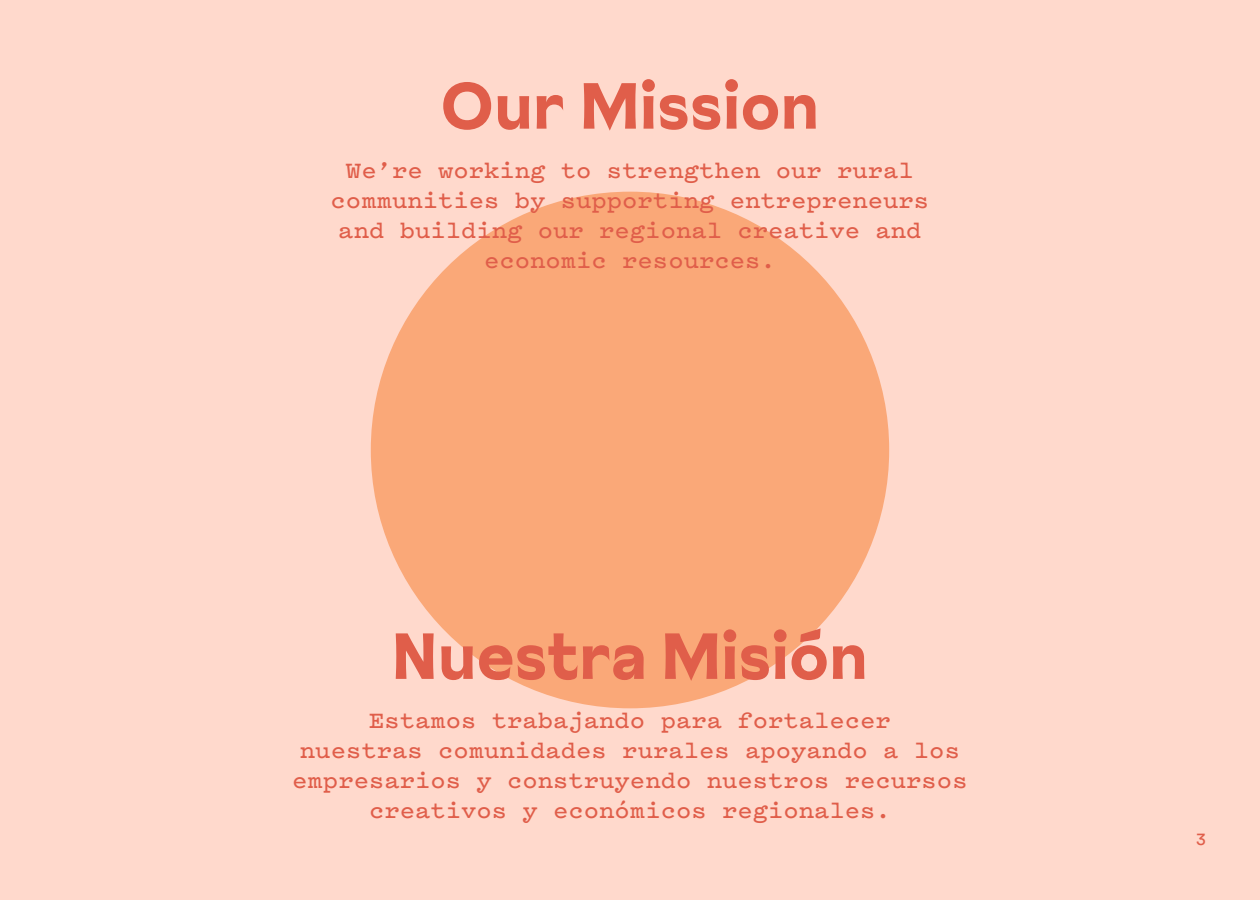
<style>
.page{position:relative;width:1260px;height:900px;background:#ffd9cc}
.page>*{position:absolute;margin:0;border:0;box-sizing:border-box;transform-origin:0 0}
.t1{font:700 65px "Sunset Gothic Trial";color:#e05e4a}
.t2{font:600 25px/30px "Pitch";color:#e05e4a;text-align:center}
.t3{font:17.5px "Circular Std";color:#e05e4a}
</style>
<div class="page">
<div style="left:371px;top:192px;width:518px;height:516px;background:#faa878;border-radius:50%"></div>
<svg style="left:800px;top:628px;width:21px;height:14px"></svg>
<h1 class="t1" style="left:440px;top:72px;width:381px">Our Mission</h1>
<p class="t2" style="left:331px;top:154px;width:600px">We’re working to strengthen our rural communities by supporting entrepreneurs and building our regional creative and economic resources.</p>
<h1 class="t1" style="left:392px;top:622px;width:478px">Nuestra Mision</h1>
<p class="t2" style="left:292px;top:704px;width:677px">Estamos trabajando para fortalecer<br>nuestras comunidades rurales apoyando a los empresarios y construyendo nuestros recursos creativos y económicos regionales.</p>
<p class="t3" style="left:1196px;top:828px;width:11px">3</p>
</div>
